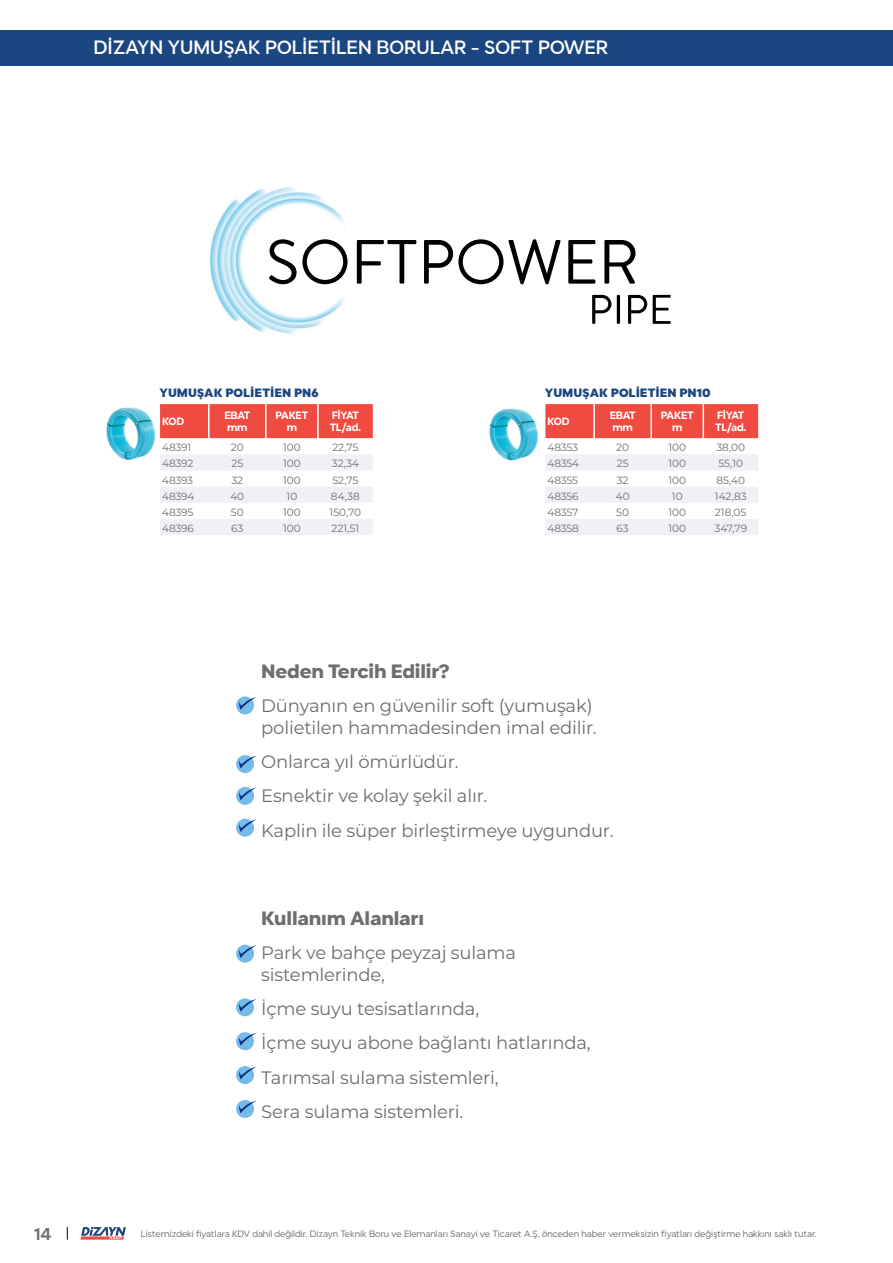
<style>
.page{position:relative;width:893px;height:1263px;background:#fff}
.page>*{position:absolute;margin:0;border:0;box-sizing:border-box;transform-origin:0 0}
.t1{font:18px/34.3px "Montserrat";letter-spacing:-.01em;color:#6d6e71}
.t2{font:18px "Shoika";color:#fff}
.t3{font:700 18px "Shoika";letter-spacing:-.01em;color:#6d6e71}
.t4{font:500 15.9px "Shoika";color:#6d6e71}
.t5{font:900 11.25px "Shoika";color:#1b4781}
.t6{font:10.5px "Montserrat";letter-spacing:-.005em;color:#6d6e71}
.t7{font:600 9.9px/12px "Shoika";letter-spacing:-.03em;color:#fff}
.t8{font:300 8.7px "Shoika";color:#6d6e71}
</style>
<div class="page">
<svg style="left:80px;top:1227px;width:46px;height:12px"></svg>
<svg style="left:67px;top:1227px;width:1px;height:12px"></svg>
<img style="left:210px;top:187px;width:135px;height:147px">
<svg style="left:269px;top:239px;width:366px;height:45px"></svg>
<svg style="left:592px;top:295px;width:79px;height:29px"></svg>
<img style="left:489px;top:408px;width:49px;height:53px">
<img style="left:106px;top:407px;width:49px;height:53px">
<div style="left:160px;top:404px;width:213px;height:34px;background:#f04b41"></div>
<svg style="left:160px;top:454px;width:213px;height:81px"></svg>
<hr style="left:208px;top:404px;width:2px;height:34px;background:#fff">
<hr style="left:265px;top:404px;width:2px;height:34px;background:#fff">
<hr style="left:317px;top:404px;width:2px;height:34px;background:#fff">
<div style="left:545px;top:404px;width:213px;height:34px;background:#f04b41"></div>
<svg style="left:546px;top:454px;width:212px;height:81px"></svg>
<hr style="left:593px;top:404px;width:2px;height:34px;background:#fff">
<hr style="left:650px;top:404px;width:2px;height:34px;background:#fff">
<hr style="left:703px;top:404px;width:1px;height:34px;background:#fff">
<div style="left:236px;top:696px;width:18px;height:18px;background:#76bbe7;border-radius:50%"></div>
<svg style="left:239px;top:697px;width:18px;height:13px"></svg>
<div style="left:236px;top:755px;width:18px;height:18px;background:#76bbe7;border-radius:50%"></div>
<svg style="left:239px;top:756px;width:17px;height:12px"></svg>
<div style="left:236px;top:787px;width:18px;height:18px;background:#76bbe7;border-radius:50%"></div>
<svg style="left:239px;top:787px;width:18px;height:13px"></svg>
<svg style="left:236px;top:819px;width:18px;height:18px"></svg>
<svg style="left:239px;top:819px;width:18px;height:13px"></svg>
<svg style="left:236px;top:945px;width:18px;height:18px"></svg>
<svg style="left:239px;top:945px;width:18px;height:13px"></svg>
<div style="left:236px;top:998px;width:18px;height:18px;background:#76bbe7;border-radius:50%"></div>
<svg style="left:239px;top:999px;width:17px;height:13px"></svg>
<div style="left:236px;top:1032px;width:18px;height:18px;background:#76bbe7;border-radius:50%"></div>
<svg style="left:239px;top:1033px;width:17px;height:12px"></svg>
<div style="left:236px;top:1066px;width:18px;height:18px;background:#76bbe7;border-radius:50%"></div>
<svg style="left:239px;top:1067px;width:17px;height:12px"></svg>
<div style="left:236px;top:1100px;width:18px;height:18px;background:#76bbe7;border-radius:50%"></div>
<svg style="left:239px;top:1100px;width:18px;height:13px"></svg>
<div style="left:0;top:30px;width:893px;height:35px;background:#1b4781"></div>
<p class="t2" style="left:94px;top:37px;width:516px">DİZAYN YUMUŞAK POLİETİLEN BORULAR - SOFT POWER</p>
<p class="t5" style="left:160px;top:386px;width:161px">YUMUŞAK POLİETİEN PN6</p>
<p class="t5" style="left:545px;top:386px;width:167px">YUMUŞAK POLİETİEN PN10</p>
<p class="t7" style="left:162px;top:415px;width:23px">KOD</p>
<p class="t7" style="left:224px;top:409px;width:27px">EBAT mm</p>
<p class="t7" style="left:275px;top:409px;width:34px;text-align:center">PAKET m</p>
<p class="t7" style="left:330px;top:409px;width:33px">FİYAT<br>TL/ad.</p>
<p class="t6" style="left:162px;top:440px;width:30px">48391</p>
<p class="t6" style="left:231px;top:440px;width:14px">20</p>
<p class="t6" style="left:283px;top:440px;width:19px">100</p>
<p class="t6" style="left:332px;top:440px;width:28px">22,75</p>
<p class="t6" style="left:162px;top:456px;width:33px">48392</p>
<p class="t6" style="left:231px;top:456px;width:13px">25</p>
<p class="t6" style="left:283px;top:456px;width:19px">100</p>
<p class="t6" style="left:332px;top:456px;width:29px">32,34</p>
<p class="t6" style="left:162px;top:473px;width:33px">48393</p>
<p class="t6" style="left:231px;top:473px;width:13px">32</p>
<p class="t6" style="left:283px;top:473px;width:19px">100</p>
<p class="t6" style="left:332px;top:473px;width:27px">52,75</p>
<p class="t6" style="left:162px;top:489px;width:34px">48394</p>
<p class="t6" style="left:230px;top:489px;width:15px">40</p>
<p class="t6" style="left:287px;top:489px;width:12px">10</p>
<p class="t6" style="left:331px;top:489px;width:30px">84,38</p>
<p class="t6" style="left:162px;top:505px;width:33px">48395</p>
<p class="t6" style="left:231px;top:505px;width:14px">50</p>
<p class="t6" style="left:283px;top:505px;width:19px">100</p>
<p class="t6" style="left:330px;top:505px;width:33px">150,70</p>
<p class="t6" style="left:162px;top:521px;width:33px">48396</p>
<p class="t6" style="left:231px;top:521px;width:14px">63</p>
<p class="t6" style="left:283px;top:521px;width:19px">100</p>
<p class="t6" style="left:332px;top:521px;width:29px">221,51</p>
<p class="t7" style="left:548px;top:415px;width:23px">KOD</p>
<p class="t7" style="left:610px;top:409px;width:27px">EBAT mm</p>
<p class="t7" style="left:661px;top:409px;width:34px;text-align:center">PAKET m</p>
<p class="t7" style="left:715px;top:409px;width:33px">FİYAT<br>TL/ad.</p>
<p class="t6" style="left:548px;top:440px;width:32px">48353</p>
<p class="t6" style="left:616px;top:440px;width:14px">20</p>
<p class="t6" style="left:668px;top:440px;width:19px">100</p>
<p class="t6" style="left:716px;top:440px;width:30px">38,00</p>
<p class="t6" style="left:548px;top:456px;width:33px">48354</p>
<p class="t6" style="left:617px;top:456px;width:13px">25</p>
<p class="t6" style="left:668px;top:456px;width:19px">100</p>
<p class="t6" style="left:718px;top:456px;width:26px">55,10</p>
<p class="t6" style="left:548px;top:473px;width:32px">48355</p>
<p class="t6" style="left:617px;top:473px;width:13px">32</p>
<p class="t6" style="left:668px;top:473px;width:19px">100</p>
<p class="t6" style="left:716px;top:473px;width:30px">85,40</p>
<p class="t6" style="left:548px;top:489px;width:33px">48356</p>
<p class="t6" style="left:616px;top:489px;width:15px">40</p>
<p class="t6" style="left:672px;top:489px;width:12px">10</p>
<p class="t6" style="left:715px;top:489px;width:33px">142,83</p>
<p class="t6" style="left:548px;top:505px;width:32px">48357</p>
<p class="t6" style="left:616px;top:505px;width:14px">50</p>
<p class="t6" style="left:668px;top:505px;width:19px">100</p>
<p class="t6" style="left:715px;top:505px;width:33px">218,05</p>
<p class="t6" style="left:548px;top:521px;width:33px">48358</p>
<p class="t6" style="left:616px;top:521px;width:14px">63</p>
<p class="t6" style="left:668px;top:521px;width:19px">100</p>
<p class="t6" style="left:714px;top:521px;width:34px">347,79</p>
<p class="t3" style="left:261px;top:660px;width:190px">Neden Tercih Edilir?</p>
<p class="t1" style="left:261px;top:694px;width:337px;line-height:21.6px">Dünyanın en güvenilir soft (yumuşak) polietilen hammadesinden imal edilir.</p>
<p class="t1" style="left:261px;top:744px;width:354px">Onlarca yıl ömürlüdür.<br>Esnektir ve kolay şekil alır.<br>Kaplin ile süper birleştirmeye uygundur.</p>
<p class="t3" style="left:261px;top:907px;width:164px">Kullanım Alanları</p>
<p class="t1" style="left:261px;top:941px;width:256px;line-height:21.6px">Park ve bahçe peyzaj sulama sistemlerinde,</p>
<p class="t1" style="left:261px;top:991px;width:331px">İçme suyu tesisatlarında,<br>İçme suyu abone bağlantı hatlarında,<br>Tarımsal sulama sistemleri,<br>Sera sulama sistemleri.</p>
<p class="t4" style="left:34px;top:1224px;width:19px">14</p>
<p class="t8" style="left:141px;top:1228px;width:678px">Listemizdeki fiyatlara KDV dahil değildir. Dizayn Teknik Boru ve Elemanları Sanayi ve Ticaret A.Ş. önceden haber vermeksizin fiyatları değiştirme hakkını saklı tutar.</p>
</div>
